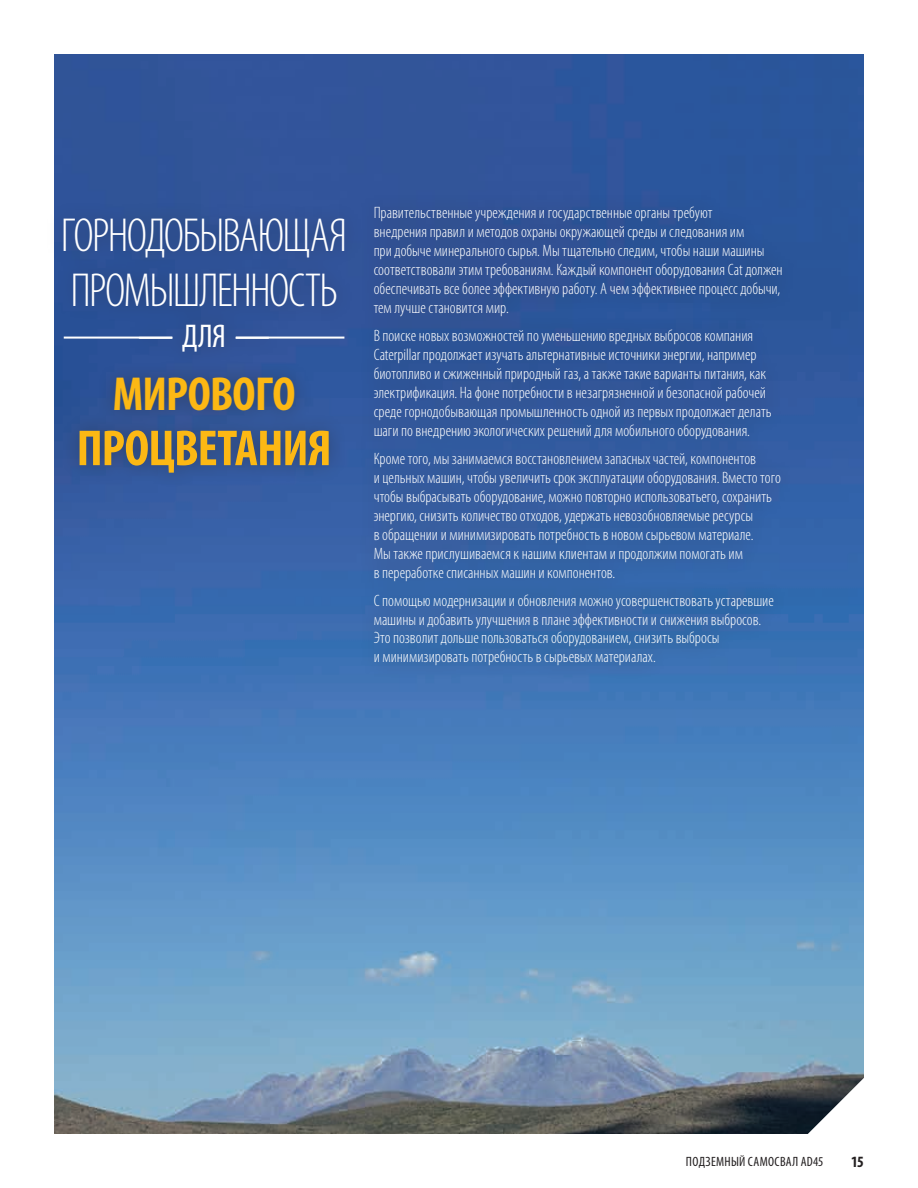
<style>
.page{position:relative;width:918px;height:1188px;background:#fff}
.page>*{position:absolute;margin:0;border:0;box-sizing:border-box;transform-origin:0 0}
.t1{font:700 condensed 51px "Myriad Pro";letter-spacing:-.015em;color:#fcb814}
.t2{font:300 condensed 48px/55.2px "Myriad Pro";letter-spacing:-.035em;color:#fff}
.t3{font:700 condensed 48px "Myriad Pro";letter-spacing:-.015em;color:#fcb814}
.t4{font:condensed 33px "Myriad Pro";color:#fff}
.t5{font:300 condensed 16.5px/18.9px "Myriad Pro";color:#fff}
.t6{font:700 condensed 15.75px "Myriad Pro";color:#231f20}
.t7{font:condensed 13.5px "Myriad Pro";letter-spacing:.025em;color:#231f20}
.s1{font-size:35.25px}
</style>
<div class="page">
<img style="left:54px;top:54px;width:810px;height:1080px">
<div style="left:356px;top:191px;width:443px;height:491px;background:#231f20;opacity:.47"></div>
<div style="left:45px;top:200px;width:318px;height:290px;background:#231f20;opacity:.4"></div>
<svg style="left:808px;top:1078px;width:56px;height:56px"></svg>
<hr style="left:64px;top:337px;width:108px;height:2px;background:#fff">
<hr style="left:236px;top:337px;width:108px;height:2px;background:#fff">
<h2 class="t2" style="left:61px;top:209px;width:288px">ГОРНОДОБЫВАЮЩАЯ<br>ПРОМЫШЛЕННОСТЬ</h2>
<h3 class="t4" style="left:138px;top:316px;width:133px"><span class="s1">—</span> ДЛЯ <span class="s1">—</span></h3>
<h2 class="t3" style="left:113px;top:364px;width:184px">МИРОВОГО</h2>
<h1 class="t1" style="left:77px;top:416px;width:257px">ПРОЦВЕТАНИЯ</h1>
<p class="t5" style="left:374px;top:204px;width:411px">Правительственные учреждения и государственные органы требуют<br>внедрения правил и методов охраны окружающей среды и следования им<br>при добыче минерального сырья. Мы тщательно следим, чтобы наши машины соответствовали этим требованиям. Каждый компонент оборудования Cat должен обеспечивать все более эффективную работу. А чем эффективнее процесс добычи, тем лучше становится мир.</p>
<p class="t5" style="left:374px;top:326px;width:399px">В поиске новых возможностей по уменьшению вредных выбросов компания Caterpillar продолжает изучать альтернативные источники энергии, например биотопливо и сжиженный природный газ, а также такие варианты питания, как электрификация. На фоне потребности в незагрязненной и безопасной рабочей среде горнодобывающая промышленность одной из первых продолжает делать шаги по внедрению экологических решений для мобильного оборудования.</p>
<p class="t5" style="left:374px;top:449px;width:409px">Кроме того, мы занимаемся восстановлением запасных частей, компонентов<br>и цельных машин, чтобы увеличить срок эксплуатации оборудования. Вместо того чтобы выбрасывать оборудование, можно повторно использоватьего, сохранить энергию, снизить количество отходов, удержать невозобновляемые ресурсы<br>в обращении и минимизировать потребность в новом сырьевом материале.<br>Мы также прислушиваемся к нашим клиентам и продолжим помогать им<br>в переработке списанных машин и компонентов.</p>
<p class="t5" style="left:374px;top:591px;width:402px">С помощью модернизации и обновления можно усовершенствовать устаревшие машины и добавить улучшения в плане эффективности и снижения выбросов.<br>Это позволит дольше пользоваться оборудованием, снизить выбросы<br>и минимизировать потребность в сырьевых материалах.</p>
<p class="t7" style="left:686px;top:1153px;width:139px">ПОДЗЕМНЫЙ САМОСВАЛ AD45</p>
<p class="t6" style="left:851px;top:1152px;width:14px">15</p>
</div>
